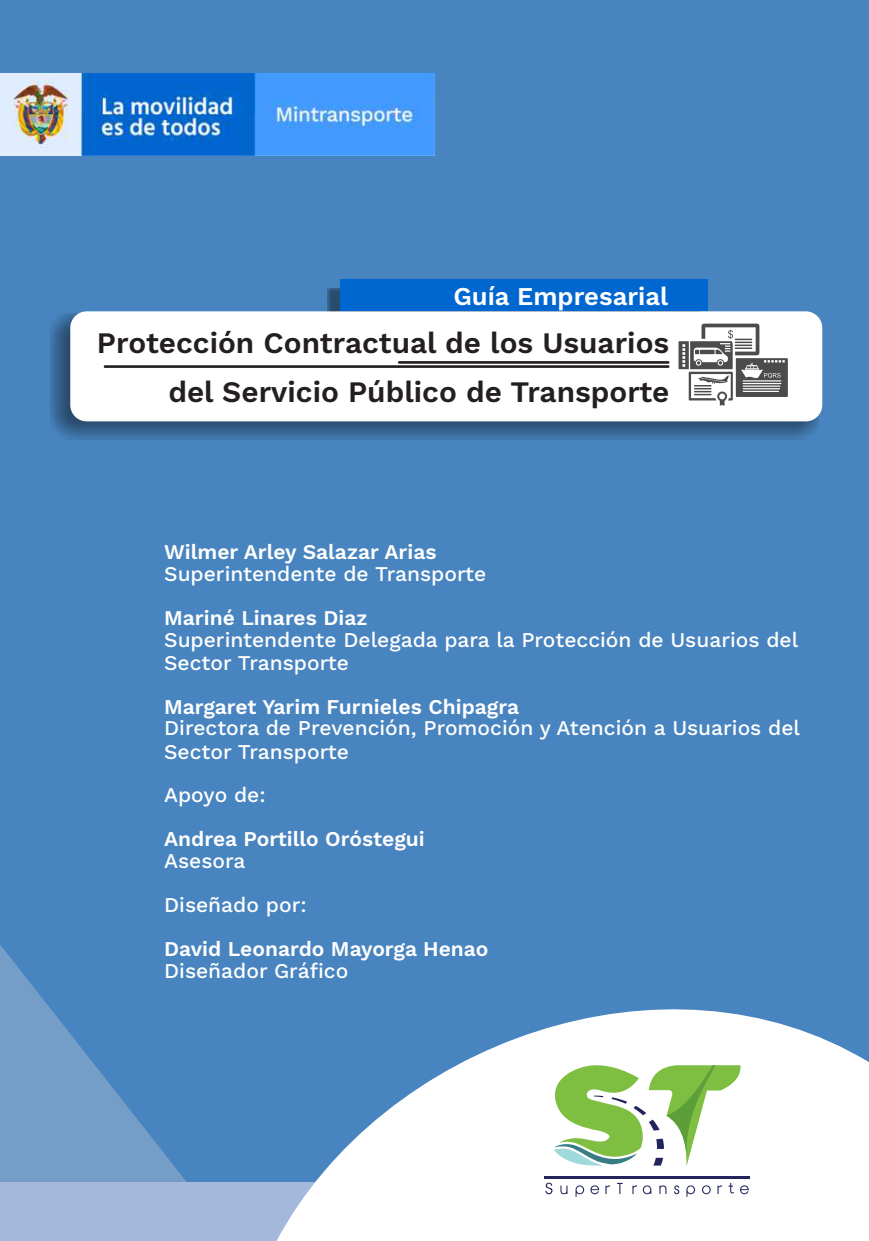
<style>
.page{position:relative;width:869px;height:1241px;background:#fff}
.page>*{position:absolute;margin:0;border:0;box-sizing:border-box;transform-origin:0 0}
.t1{font:600 29.75px/48.6px "Work Sans";color:#231f20;text-align:right}
.t2{font:600 25.55px "Work Sans";color:#fff}
.t3{font:500 21px/23.3px "Work Sans";color:#fff}
.t4{font:600 21px "Work Sans";color:#fff}
</style>
<div class="page">
<div style="left:0;top:0;width:868px;height:1240px;background:#4884bf"></div>
<svg style="left:0;top:945px;width:181px;height:230px"></svg>
<img style="left:0;top:73px;width:434px;height:82px">
<hr style="left:868px;top:0;width:1px;height:1240px;background:#4884bf">
<svg style="left:321px;top:1009px;width:547px;height:166px;fill:#fff"></svg>
<svg style="left:550px;top:1064px;width:190px;height:102px;background:#bddba7"></svg>
<svg style="left:0;top:1175px;width:869px;height:65px;background:#d9e1ee"></svg>
<div style="left:326px;top:288px;width:373px;height:36px;background:#231f20;opacity:.49"></div>
<div style="left:340px;top:279px;width:368px;height:32px;background:#0066d0"></div>
<div style="left:50px;top:313px;width:768px;height:126px;background:#231f20;opacity:.49"></div>
<div style="left:70px;top:311px;width:751px;height:110px;background:#fff;border-radius:16px"></div>
<hr style="left:105px;top:365px;width:563px;height:3px;background:#231f20">
<hr style="left:399px;top:361px;width:269px;height:2px;background:#231f20">
<svg style="left:678px;top:323px;width:109px;height:82px"></svg>
<p class="t2" style="left:453px;top:286px;width:216px">Guía Empresarial</p>
<h1 class="t1" style="left:97px;top:321px;width:574px">Protección Contractual de los Usuarios del Servicio Público de Transporte</h1>
<p class="t4" style="left:164px;top:543px;width:274px">Wilmer Arley Salazar Arias</p>
<p class="t3" style="left:164px;top:563px;width:323px">Superintendente de Transporte</p>
<p class="t4" style="left:164px;top:608px;width:205px">Mariné Linares Diaz</p>
<p class="t3" style="left:164px;top:629px;width:635px">Superintendente Delegada para la Protección de Usuarios del<br>Sector Transporte</p>
<p class="t4" style="left:164px;top:697px;width:356px">Margaret Yarim Furnieles Chipagra</p>
<p class="t3" style="left:164px;top:718px;width:637px">Directora de Prevención, Promoción y Atención a Usuarios del<br>Sector Transporte</p>
<p class="t3" style="left:164px;top:785px;width:103px">Apoyo de:</p>
<p class="t4" style="left:164px;top:830px;width:262px">Andrea Portillo Oróstegui</p>
<p class="t3" style="left:164px;top:840px;width:144px;line-height:43.8px">Asesora<br>Diseñado por:</p>
<p class="t4" style="left:164px;top:939px;width:326px">David Leonardo Mayorga Henao</p>
<p class="t3" style="left:164px;top:960px;width:185px">Diseñador Gráfico</p>
</div>
